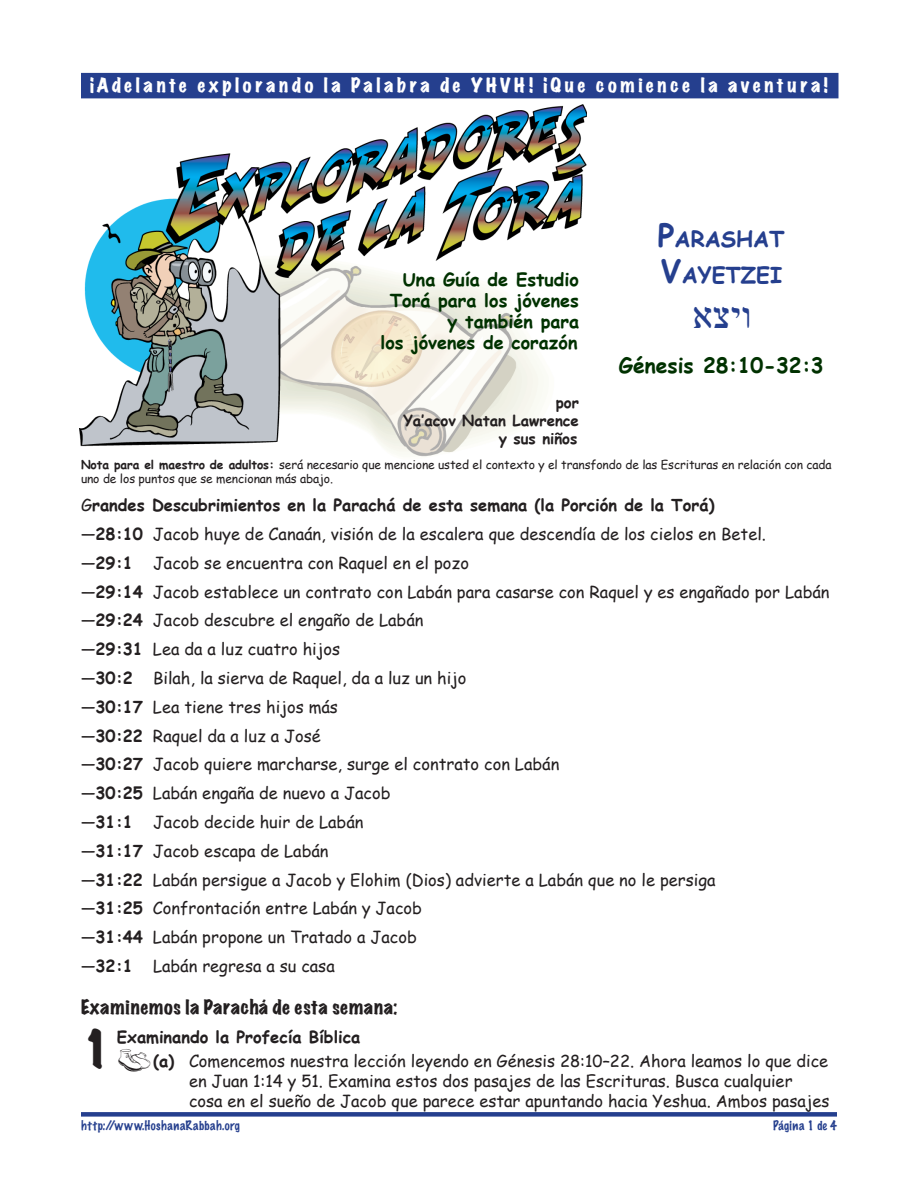
<style>
.page{position:relative;width:918px;height:1188px;background:#fff}
.page>*{position:absolute;margin:0;border:0;box-sizing:border-box;transform-origin:0 0}
.TE___hanging_indent{font:expanded 46.5px "Marker Felt";color:#231f20}
.TE_Parasha_Hebrew{font:45px "Sefer";color:#253f8e}
.TE_Parashah_Title{font:700 22.05px/36px "Comic Sans MS";color:#253f8e}
.TE_Parashah_Scriptu{font:700 21px "Comic Sans MS";color:#003100}
.TE_Una_Guia_de_Estu{font:700 18px/21px "Comic Sans MS";color:#003100;text-align:right}
.TE_Onward___Upward{font:expanded 18px "Marker Felt";letter-spacing:.195em;color:#fff}
.TE_Section_Heads_le{font:expanded 18px "Marker Felt";letter-spacing:.035em;color:#231f20}
.TE_Great_Discoverie{font:16.5px "Comic Sans MS";color:#231f20}
.TE_Lists_BOOT_dbat{font:16.5px/19.8px "Comic Sans MS";color:#231f20}
.TE_Great_Discoverie-2{font:700 16.5px "Comic Sans MS";color:#231f20}
.TE___hanging_indent-2{font:700 16.5px "Comic Sans MS";color:#231f20}
.TE_por_Ya_acov_Nata{font:700 15px/18px "Comic Sans MS";color:#231f20;text-align:right}
.TE_SP_Note_at_begin{font:12px/14.2px "Comic Sans MS";letter-spacing:-.01em;color:#231f20}
.TE_Master_Page_Foot{font:100 12px "Marker Felt";letter-spacing:.045em;color:#253f8e}
.TE_Master_Page_Foot-2{font:100 12px "Marker Felt";letter-spacing:.015em;color:#253f8e}
.s1{font-size:31.5px}
.s2{font-weight:700}
.s3{font-weight:400}
.s4{font-family:"Outfitters";font-size:22.5px}
</style>
<div class="page">
<img style="left:80px;top:104px;width:506px;height:353px">
<div style="left:81px;top:1112px;width:756px;height:5px;background:#253f8e"></div>
<div style="left:81px;top:73px;width:757px;height:25px;background:#253f8e"></div>
<p class="TE_Onward___Upward" style="left:90px;top:72px;width:739px">¡Adelante explorando la Palabra de YHVH! ¡Que comience la aventura!</p>
<p class="TE_Una_Guia_de_Estu" style="left:381px;top:269px;width:200px">Una Guía de Estudio<br>Torá para los jóvenes y también para<br>los jóvenes de corazón</p>
<p class="TE_Parashah_Title" style="left:658px;top:221px;width:128px"><span class="s1">P</span>ARASHAT<br><span class="s1">V</span>AYETZEI</p>
<p class="TE_Parasha_Hebrew" style="left:692px;top:292px;width:60px">TmhU</p>
<p class="TE_Parashah_Scriptu" style="left:619px;top:350px;width:206px">Génesis 28:10-32:3</p>
<p class="TE_por_Ya_acov_Nata" style="left:403px;top:393px;width:177px">por<br>Ya’acov Natan Lawrence y sus niños</p>
<p class="TE_SP_Note_at_begin" style="left:81px;top:457px;width:752px"><span class="s2">Nota para el maestro de adultos:</span> será necesario que mencione usted el contexto y el transfondo de las Escrituras en relación con cada uno de los puntos que se mencionan más abajo.</p>
<p class="TE_Great_Discoverie-2" style="left:81px;top:493px;width:635px"><span class="s3">G</span>randes Descubrimientos en la Parachá de esta semana (la Porción de la Torá)</p>
<p class="TE_Great_Discoverie" style="left:81px;top:522px;width:687px">—<span class="s2">28:10</span> Jacob huye de Canaán, visión de la escalera que descendía de los cielos en Betel.</p>
<p class="TE_Great_Discoverie" style="left:81px;top:551px;width:390px">—<span class="s2">29:1</span> Jacob se encuentra con Raquel en el pozo</p>
<p class="TE_Great_Discoverie" style="left:81px;top:579px;width:750px">—<span class="s2">29:14</span> Jacob establece un contrato con Labán para casarse con Raquel y es engañado por Labán</p>
<p class="TE_Great_Discoverie" style="left:81px;top:608px;width:344px">—<span class="s2">29:24</span> Jacob descubre el engaño de Labán</p>
<p class="TE_Great_Discoverie" style="left:81px;top:637px;width:261px">—<span class="s2">29:31</span> Lea da a luz cuatro hijos</p>
<p class="TE_Great_Discoverie" style="left:81px;top:666px;width:387px">—<span class="s2">30:2</span> Bilah, la sierva de Raquel, da a luz un hijo</p>
<p class="TE_Great_Discoverie" style="left:81px;top:695px;width:259px">—<span class="s2">30:17</span> Lea tiene tres hijos más</p>
<p class="TE_Great_Discoverie" style="left:81px;top:723px;width:241px">—<span class="s2">30:22</span> Raquel da a luz a José</p>
<p class="TE_Great_Discoverie" style="left:81px;top:752px;width:480px">—<span class="s2">30:27</span> Jacob quiere marcharse, surge el contrato con Labán</p>
<p class="TE_Great_Discoverie" style="left:81px;top:781px;width:311px">—<span class="s2">30:25</span> Labán engaña de nuevo a Jacob</p>
<p class="TE_Great_Discoverie" style="left:81px;top:810px;width:284px">—<span class="s2">31:1</span> Jacob decide huir de Labán</p>
<p class="TE_Great_Discoverie" style="left:81px;top:839px;width:249px">—<span class="s2">31:17</span> Jacob escapa de Labán</p>
<p class="TE_Great_Discoverie" style="left:81px;top:867px;width:636px">—<span class="s2">31:22</span> Labán persigue a Jacob y Elohim (Dios) advierte a Labán que no le persiga</p>
<p class="TE_Great_Discoverie" style="left:81px;top:896px;width:342px">—<span class="s2">31:25</span> Confrontación entre Labán y Jacob</p>
<p class="TE_Great_Discoverie" style="left:81px;top:925px;width:337px">—<span class="s2">31:44</span> Labán propone un Tratado a Jacob</p>
<p class="TE_Great_Discoverie" style="left:81px;top:954px;width:255px">—<span class="s2">32:1</span> Labán regresa a su casa</p>
<p class="TE_Section_Heads_le" style="left:81px;top:994px;width:318px">Examinemos la Parachá de esta semana:</p>
<p class="TE___hanging_indent" style="left:81px;top:1015px;width:32px">1</p>
<p class="TE___hanging_indent-2" style="left:117px;top:1025px;width:245px">Examinando la Profecía Bíblica</p>
<p class="TE_Lists_BOOT_dbat" style="left:189px;top:1051px;width:642px;text-indent:-72px"><span class="s4">5</span><span class="s2">(a)</span> Comencemos nuestra lección leyendo en Génesis 28:10–22. Ahora leamos lo que dice en Juan 1:14 y 51. Examina estos dos pasajes de las Escrituras. Busca cualquier cosa en el sueño de Jacob que parece estar apuntando hacia Yeshua. Ambos pasajes</p>
<p class="TE_Master_Page_Foot" style="left:81px;top:1117px;width:161px">http://www.HoshanaRabbah.org</p>
<p class="TE_Master_Page_Foot-2" style="left:773px;top:1117px;width:65px">Página 1 de 4</p>
</div>
